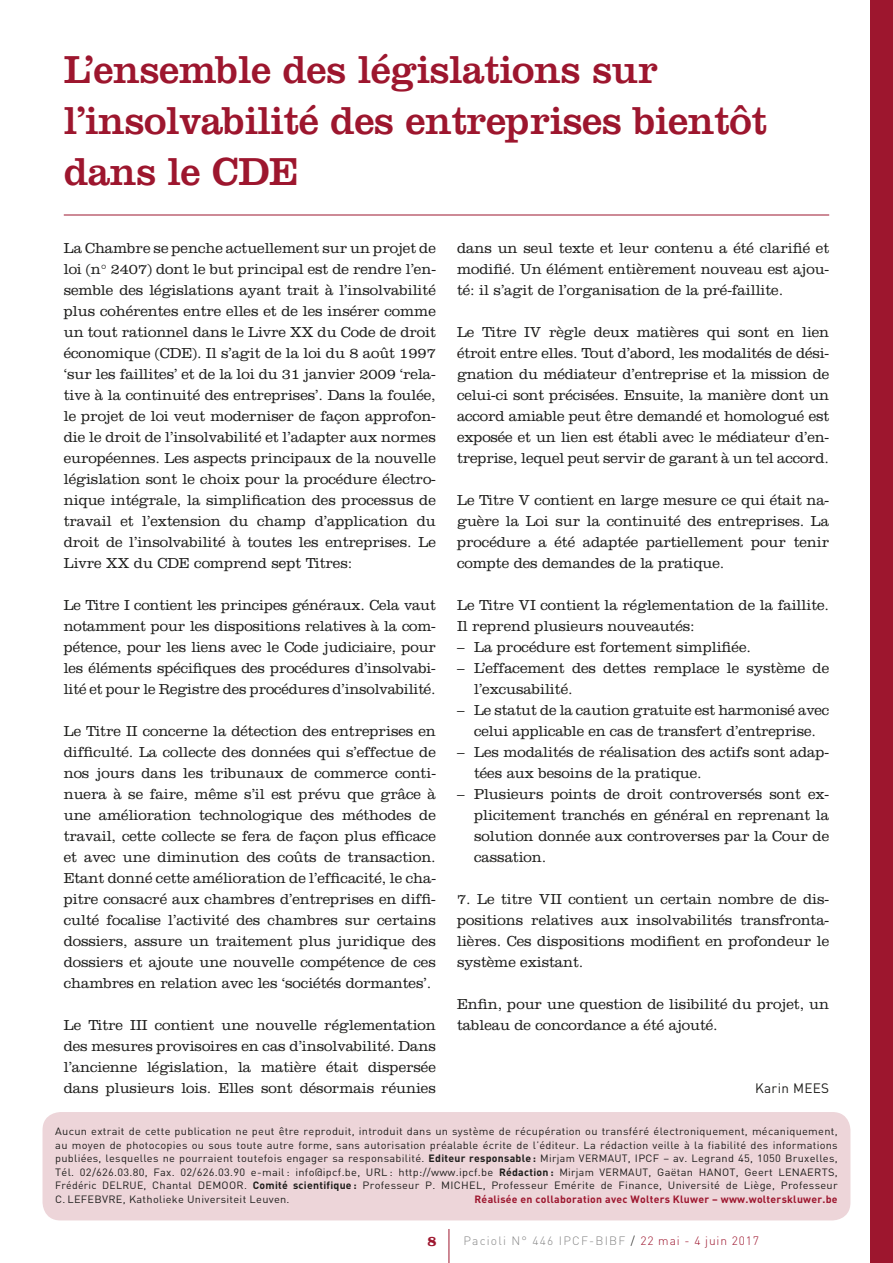
<style>
.page{position:relative;width:893px;height:1263px;background:#fff}
.page>*{position:absolute;margin:0;border:0;box-sizing:border-box;transform-origin:0 0}
.t1{font:40.5px/51px "Clarendon LT Std";letter-spacing:-.01em;color:#9d162e}
.t2{font:300 15px/21px "Clarendon LT Std";letter-spacing:-.005em;color:#1d1d1b;text-align:justify}
.t3{font:700 14.85px "Clarendon LT Std";color:#9d162e}
.t4{font:13.5px "DIN";letter-spacing:.025em;color:#1d1d1b}
.t5{font:300 12px "DIN";letter-spacing:.1em;color:#878787}
.t6{font:10.5px/13.5px "DIN";letter-spacing:.025em;color:#1d1d1b;text-align:justify;scale:1.05 1}
.t7{font:700 10.5px "DIN";letter-spacing:.025em;color:#9d162e}
.s1{font-weight:700}
.s2{color:#1d1d1b}
.s3{color:#9d162e}
</style>
<div class="page">
<hr style="left:449px;top:1229px;width:1px;height:34px;background:#9d162e">
<div style="left:870px;top:0;width:23px;height:1263px;background:#9d162e"></div>
<div style="left:43px;top:1112px;width:807px;height:108px;background:#edd5d9;border-radius:18px"></div>
<hr style="left:64px;top:215px;width:765px;height:1px;background:#9d162e">
<h1 class="t1" style="left:64px;top:44px;width:705px">L’ensemble des législations sur l’insolvabilité des entreprises bientôt dans le CDE</h1>
<p class="t2" style="left:64px;top:238px;width:374px">La Chambre se penche actuellement sur un projet de loi (n° 2407) dont le but principal est de rendre l’en&shy;semble des législations ayant trait à l’insolvabilité plus cohérentes entre elles et de les insérer comme un tout rationnel dans le Livre XX du Code de droit économique (CDE). Il s’agit de la loi du 8 août 1997 ‘sur les faillites’ et de la loi du 31 janvier 2009 ‘rela&shy;tive à la continuité des entreprises’. Dans la foulée, le projet de loi veut moderniser de façon approfon&shy;die le droit de l’insolvabilité et l’adapter aux normes européennes. Les aspects principaux de la nouvelle législation sont le choix pour la procédure électro&shy;nique intégrale, la simplification des processus de travail et l’extension du champ d’application du droit de l’insolvabilité à toutes les entreprises. Le Livre XX du CDE comprend sept Titres:</p>
<p class="t2" style="left:64px;top:595px;width:374px">Le Titre I contient les principes généraux. Cela vaut notamment pour les dispositions relatives à la com&shy;pétence, pour les liens avec le Code judiciaire, pour les éléments spécifiques des procédures d’insolvabi&shy;lité et pour le Registre des procédures d’insolvabilité.</p>
<p class="t2" style="left:64px;top:721px;width:374px">Le Titre II concerne la détection des entreprises en difficulté. La collecte des données qui s’effectue de nos jours dans les tribunaux de commerce conti&shy;nuera à se faire, même s’il est prévu que grâce à une amélioration technologique des méthodes de travail, cette collecte se fera de façon plus efficace et avec une diminution des coûts de transaction.<br>Etant donné cette amélioration de l’efficacité, le cha&shy;pitre consacré aux chambres d’entreprises en diffi&shy;culté focalise l’activité des chambres sur certains dossiers, assure un traitement plus juridique des dossiers et ajoute une nouvelle compétence de ces chambres en relation avec les ‘sociétés dormantes’.</p>
<p class="t2" style="left:64px;top:1015px;width:374px">Le Titre III contient une nouvelle réglementation des mesures provisoires en cas d’insolvabilité. Dans l’ancienne législation, la matière était dispersée dans plusieurs lois. Elles sont désormais réunies</p>
<p class="t2" style="left:457px;top:238px;width:374px">dans un seul texte et leur contenu a été clarifié et modifié. Un élément entièrement nouveau est ajou&shy;té: il s’agit de l’organisation de la pré-faillite.</p>
<p class="t2" style="left:457px;top:322px;width:374px">Le Titre IV règle deux matières qui sont en lien étroit entre elles. Tout d’abord, les modalités de dési&shy;gnation du médiateur d’entreprise et la mission de celui-ci sont précisées. Ensuite, la manière dont un accord amiable peut être demandé et homologué est exposée et un lien est établi avec le médiateur d’en&shy;treprise, lequel peut servir de garant à un tel accord.</p>
<p class="t2" style="left:457px;top:490px;width:374px">Le Titre V contient en large mesure ce qui était na&shy;guère la Loi sur la continuité des entreprises. La procédure a été adaptée partiellement pour tenir compte des demandes de la pratique.</p>
<p class="t2" style="left:457px;top:595px;width:374px">Le Titre VI contient la réglementation de la faillite.<br>Il reprend plusieurs nouveautés:</p>
<p class="t2" style="left:457px;top:637px;width:295px">– La procédure est fortement simplifiée.</p>
<p class="t2" style="left:474px;top:658px;width:357px;text-indent:-17px">– L’effacement des dettes remplace le système de l’excusabilité.</p>
<p class="t2" style="left:457px;top:700px;width:374px;text-align:center">– Le statut de la caution gratuite est harmonisé avec celui applicable en cas de transfert d’entreprise.</p>
<p class="t2" style="left:474px;top:742px;width:357px;text-indent:-17px">– Les modalités de réalisation des actifs sont adap&shy;tées aux besoins de la pratique.</p>
<p class="t2" style="left:474px;top:784px;width:357px;text-indent:-17px">– Plusieurs points de droit controversés sont ex&shy;plicitement tranchés en général en reprenant la solution donnée aux controverses par la Cour de cassation.</p>
<p class="t2" style="left:457px;top:889px;width:374px">7. Le titre VII contient un certain nombre de dis&shy;positions relatives aux insolvabilités transfronta&shy;lières. Ces dispositions modifient en profondeur le système existant.</p>
<p class="t2" style="left:457px;top:994px;width:374px">Enfin, pour une question de lisibilité du projet, un tableau de concordance a été ajouté.</p>
<p class="t4" style="left:755px;top:1080px;width:76px">Karin MEES</p>
<p class="t6" style="left:55px;top:1125px;width:747px">Aucun extrait de cette publication ne peut être reproduit, introduit dans un système de récupération ou transféré électroniquement, mécaniquement, au moyen de photocopies ou sous toute autre forme, sans autorisation préalable écrite de l’éditeur. La rédaction veille à la fiabilité des informations publiées, lesquelles ne pourraient toutefois engager sa responsabilité. <span class="s1">Editeur responsable :</span> Mirjam VERMAUT, IPCF – av. Legrand 45, 1050 Bruxelles, Tél. 02/626.03.80, Fax. 02/626.03.90 e-mail : info@ipcf.be, URL : http://www.ipcf.be <span class="s1">Rédaction :</span> Mirjam VERMAUT, Gaëtan HANOT, Geert LENAERTS, Frédéric DELRUE, Chantal DEMOOR. <span class="s1">Comité scientifique :</span> Professeur P. MICHEL, Professeur Emérite de Finance, Université de Liège, Professeur C. LEFEBVRE, Katholieke Universiteit Leuven.</p>
<p class="t7" style="left:474px;top:1192px;width:365px">Réalisée en collaboration avec Wolters Kluwer – www.wolterskluwer.be</p>
<p class="t3" style="left:427px;top:1232px;width:11px">8</p>
<p class="t5" style="left:463px;top:1233px;width:297px">Pacioli N° 446 IPCF-BIBF <span class="s2">/</span> <span class="s3">22 mai - 4 juin 2017</span></p>
</div>
